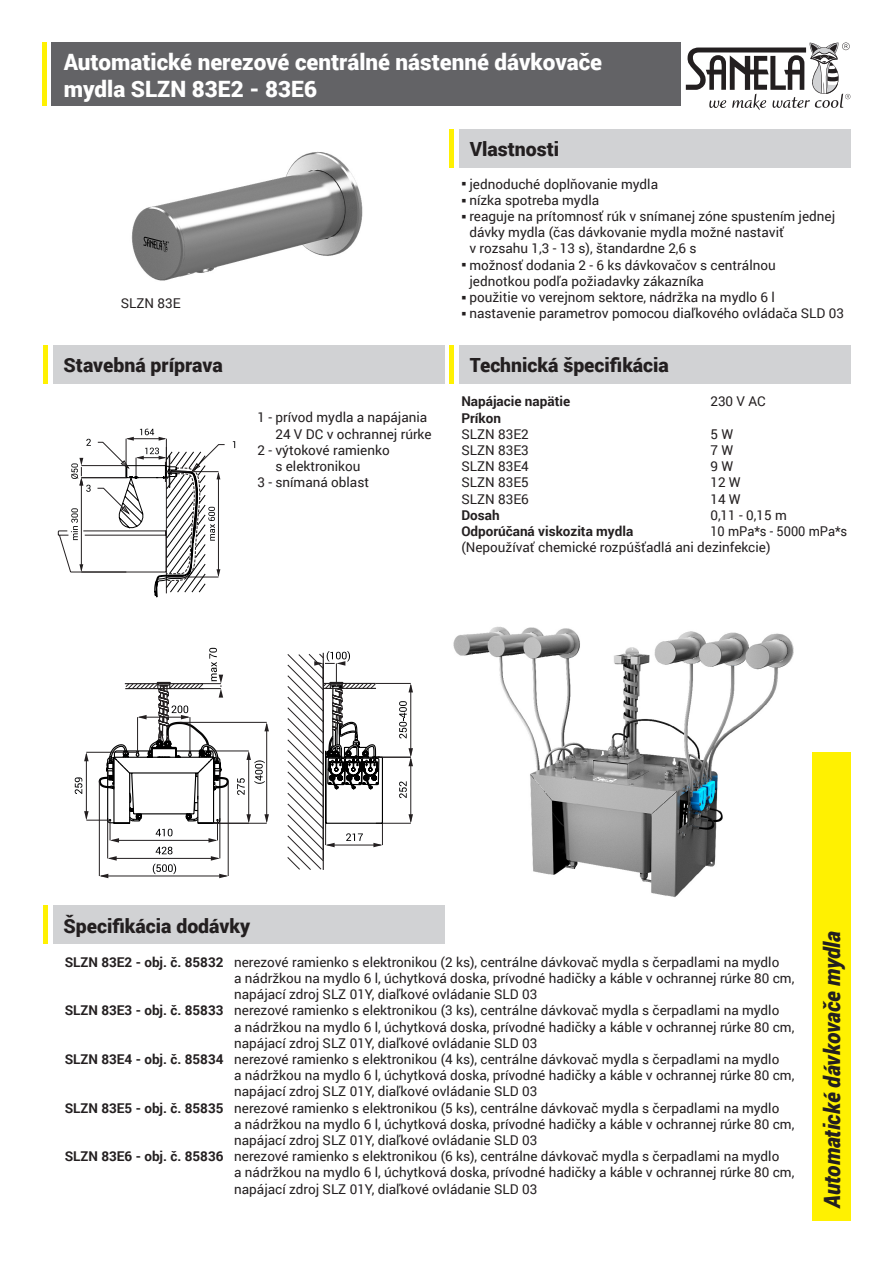
<style>
.page{position:relative;width:893px;height:1263px;background:#fff}
.page>*{position:absolute;margin:0;border:0;box-sizing:border-box;transform-origin:0 0}
.t1{font:900 22.5px/26.2px "Roboto";color:#fff}
.t2{font:italic 900 22.5px "Roboto";letter-spacing:-.005em;color:#231f20;scale:.95 1}
.t3{font:900 19.5px "Roboto";color:#231f20}
.t4{font:13.5px/16.2px "Roboto";color:#231f20}
.t5{font:13.5px/16.2px "Roboto";color:#231f20;scale:.95 1}
.t6{font:700 13.5px "Roboto";color:#231f20}
.s1{font-weight:700}
</style>
<div class="page">
<div style="left:51px;top:43px;width:629px;height:63px;background:#636366"></div>
<div style="left:812px;top:752px;width:38px;height:468px;background:#fff101"></div>
<svg style="left:686px;top:43px;width:164px;height:67px"></svg>
<hr style="left:43px;top:43px;width:4px;height:63px;background:#fff101">
<div style="left:459px;top:129px;width:391px;height:38px;background:#d1d2d4"></div>
<hr style="left:450px;top:129px;width:4px;height:38px;background:#fff101">
<div style="left:53px;top:345px;width:391px;height:38px;background:#d1d2d4"></div>
<div style="left:43px;top:345px;width:5px;height:38px;background:#fff101"></div>
<div style="left:459px;top:345px;width:391px;height:39px;background:#d1d2d4"></div>
<hr style="left:450px;top:345px;width:4px;height:39px;background:#fff101">
<div style="left:53px;top:906px;width:391px;height:38px;background:#d1d2d4"></div>
<div style="left:43px;top:906px;width:5px;height:38px;background:#fff101"></div>
<img style="left:453px;top:626px;width:341px;height:272px">
<svg style="left:57px;top:429px;width:168px;height:169px"></svg>
<hr style="left:213px;top:823px;width:54px;height:1px;background:#231f20">
<hr style="left:180px;top:722px;width:87px;height:1px;background:#231f20">
<hr style="left:266px;top:724px;width:1px;height:97px;background:#231f20">
<svg style="left:264px;top:722px;width:5px;height:9px"></svg>
<svg style="left:264px;top:814px;width:5px;height:9px"></svg>
<hr style="left:210px;top:751px;width:39px;height:1px;background:#231f20">
<hr style="left:248px;top:753px;width:1px;height:68px;background:#231f20">
<svg style="left:246px;top:814px;width:5px;height:9px"></svg>
<svg style="left:237px;top:751px;width:28px;height:44px"></svg>
<svg style="left:75px;top:648px;width:154px;height:230px"></svg>
<svg style="left:287px;top:651px;width:126px;height:219px"></svg>
<img style="left:131px;top:151px;width:232px;height:130px">
<h1 class="t1" style="left:64px;top:48px;width:540px">Automatické nerezové centrálné nástenné dávkovače mydla SLZN 83E2 - 83E6</h1>
<p class="t4" style="left:121px;top:294px;width:61px">SLZN 83E</p>
<h2 class="t3" style="left:470px;top:135px;width:91px">Vlastnosti</h2>
<p class="t4" style="left:461px;top:175px;width:198px">○ jednoduché doplňovanie mydla</p>
<p class="t4" style="left:461px;top:191px;width:139px">○ nízka spotreba mydla</p>
<p class="t4" style="left:469px;top:207px;width:367px;text-indent:-8px">○ reaguje na prítomnosť rúk v snímanej zóne spustením jednej dávky mydla (čas dávkovanie mydla možné nastaviť<br>v rozsahu 1,3 - 13 s), štandardne 2,6 s</p>
<p class="t4" style="left:469px;top:256px;width:308px;text-indent:-8px">○ možnosť dodania 2 - 6 ks dávkovačov s centrálnou jednotkou podľa požiadavky zákazníka</p>
<p class="t4" style="left:461px;top:288px;width:315px">○ použitie vo verejnom sektore, nádržka na mydlo 6 l</p>
<p class="t4" style="left:461px;top:305px;width:384px">○ nastavenie parametrov pomocou diaľkového ovládača SLD 03</p>
<h2 class="t3" style="left:64px;top:351px;width:161px">Stavebná príprava</h2>
<h2 class="t3" style="left:470px;top:352px;width:201px">Technická špecifikácia</h2>
<p class="t6" style="left:461px;top:392px;width:110px">Napájacie napätie</p>
<p class="t4" style="left:710px;top:393px;width:57px">230 V AC</p>
<p class="t6" style="left:461px;top:408px;width:41px">Príkon</p>
<p class="t4" style="left:461px;top:425px;width:69px">SLZN 83E2</p>
<p class="t4" style="left:710px;top:425px;width:24px">5 W</p>
<p class="t4" style="left:461px;top:442px;width:69px">SLZN 83E3</p>
<p class="t4" style="left:710px;top:442px;width:24px">7W</p>
<p class="t4" style="left:461px;top:458px;width:69px">SLZN 83E4</p>
<p class="t4" style="left:710px;top:458px;width:24px">9W</p>
<p class="t4" style="left:461px;top:474px;width:69px">SLZN 83E5</p>
<p class="t4" style="left:710px;top:474px;width:32px">12 W</p>
<p class="t4" style="left:461px;top:490px;width:69px">SLZN 83E6</p>
<p class="t4" style="left:710px;top:490px;width:32px">14 W</p>
<p class="t6" style="left:461px;top:505px;width:40px">Dosah</p>
<p class="t4" style="left:710px;top:506px;width:78px">0,11 - 0,15 m</p>
<p class="t6" style="left:461px;top:522px;width:173px">Odporúčaná viskozita mydla</p>
<p class="t4" style="left:257px;top:409px;width:171px">1 - prívod mydla a napájania</p>
<p class="t4" style="left:275px;top:425px;width:158px">24 V DC v ochrannej rúrke</p>
<p class="t4" style="left:257px;top:441px;width:134px">2 - výtokové ramienko</p>
<p class="t4" style="left:275px;top:458px;width:87px">s elektronikou</p>
<p class="t4" style="left:257px;top:474px;width:113px">3 - snímaná oblast</p>
<p class="t5" style="left:461px;top:523px;width:408px;text-indent:249px">10 mPa*s - 5000 mPa*s (Nepoužívať chemické rozpúšťadlá ani dezinfekcie)</p>
<h2 class="t3" style="left:64px;top:912px;width:188px">Špecifikácia dodávky</h2>
<p class="t4" style="left:65px;top:953px;width:716px"><span class="s1">SLZN 83E2 - obj. č. 85832</span> nerezové ramienko s elektronikou (2 ks), centrálne dávkovač mydla s čerpadlami na mydlo</p>
<p class="t4" style="left:234px;top:969px;width:562px">a nádržkou na mydlo 6 l, úchytková doska, prívodné hadičky a káble v ochrannej rúrke 80 cm,</p>
<p class="t4" style="left:234px;top:986px;width:305px">napájací zdroj SLZ 01Y, diaľkové ovládanie SLD 03</p>
<p class="t4" style="left:65px;top:1002px;width:716px"><span class="s1">SLZN 83E3 - obj. č. 85833</span> nerezové ramienko s elektronikou (3 ks), centrálne dávkovač mydla s čerpadlami na mydlo</p>
<p class="t4" style="left:234px;top:1018px;width:562px">a nádržkou na mydlo 6 l, úchytková doska, prívodné hadičky a káble v ochrannej rúrke 80 cm,</p>
<p class="t4" style="left:234px;top:1034px;width:305px">napájací zdroj SLZ 01Y, diaľkové ovládanie SLD 03</p>
<p class="t4" style="left:65px;top:1050px;width:716px"><span class="s1">SLZN 83E4 - obj. č. 85834</span> nerezové ramienko s elektronikou (4 ks), centrálne dávkovač mydla s čerpadlami na mydlo</p>
<p class="t4" style="left:234px;top:1067px;width:562px">a nádržkou na mydlo 6 l, úchytková doska, prívodné hadičky a káble v ochrannej rúrke 80 cm,</p>
<p class="t4" style="left:234px;top:1083px;width:305px">napájací zdroj SLZ 01Y, diaľkové ovládanie SLD 03</p>
<p class="t4" style="left:65px;top:1099px;width:716px"><span class="s1">SLZN 83E5 - obj. č. 85835</span> nerezové ramienko s elektronikou (5 ks), centrálne dávkovač mydla s čerpadlami na mydlo</p>
<p class="t4" style="left:234px;top:1115px;width:562px">a nádržkou na mydlo 6 l, úchytková doska, prívodné hadičky a káble v ochrannej rúrke 80 cm,</p>
<p class="t4" style="left:234px;top:1131px;width:305px">napájací zdroj SLZ 01Y, diaľkové ovládanie SLD 03</p>
<p class="t4" style="left:65px;top:1148px;width:716px"><span class="s1">SLZN 83E6 - obj. č. 85836</span> nerezové ramienko s elektronikou (6 ks), centrálne dávkovač mydla s čerpadlami na mydlo</p>
<p class="t4" style="left:234px;top:1164px;width:562px">a nádržkou na mydlo 6 l, úchytková doska, prívodné hadičky a káble v ochrannej rúrke 80 cm,</p>
<p class="t4" style="left:234px;top:1180px;width:305px">napájací zdroj SLZ 01Y, diaľkové ovládanie SLD 03</p>
<h1 class="t2" style="left:816px;top:1208px;width:293px;rotate:-90deg">Automatické dávkovače mydla</h1>
</div>
